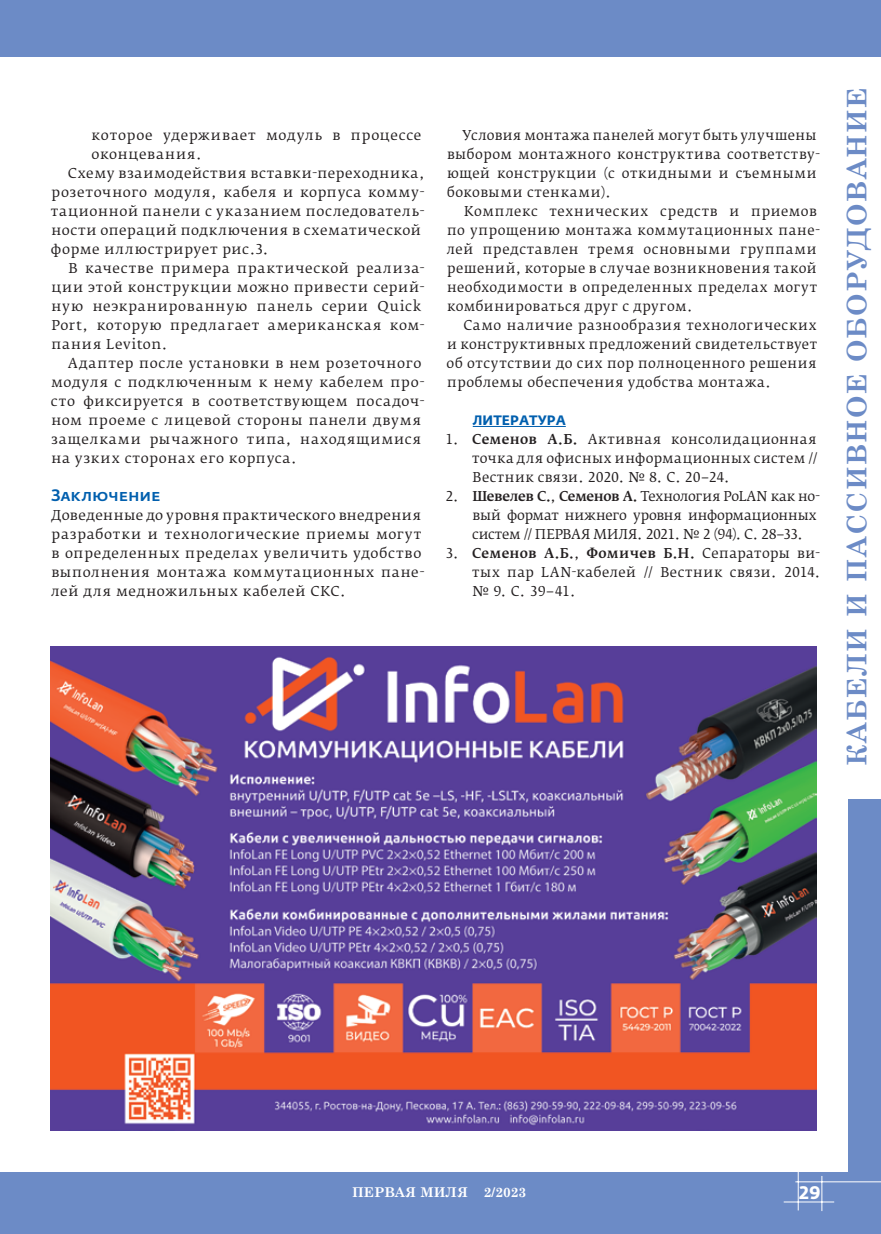
<style>
.page{position:relative;width:881px;height:1234px;background:#fff}
.page>*{position:absolute;margin:0;border:0;box-sizing:border-box;transform-origin:0 0}
.t1{font:700 27px "Century Schoolbook";letter-spacing:.05em;color:#6c8bc6}
.t2{font:700 18px "Fedra Sans Pro";color:#fff}
.t3{font:500 16.5px "Fedra Sans Pro";letter-spacing:-.005em;color:#015fae}
.t4{font:13.5px/19px "Fedra Serif B Pro";letter-spacing:.045em;color:#231f20}
.t5{font:13.5px/19px "Fedra Serif B Pro";letter-spacing:-.01em;color:#231f20}
.t6{font:700 13.5px "Century Schoolbook";color:#fff}
.t7{font:700 13.5px "Fedra Sans Pro";letter-spacing:.01em;color:#015fae}
.s1{font-weight:500}
</style>
<div class="page">
<div style="left:0;top:0;width:880px;height:57px;background:#6c8bc6"></div>
<div style="left:0;top:1172px;width:880px;height:61px;background:#6c8bc6"></div>
<div style="left:847px;top:0;width:33px;height:1233px;background:#6c8bc6"></div>
<hr style="left:783px;top:1201px;width:50px;height:1px;background:#fff">
<hr style="left:797px;top:1171px;width:1px;height:39px;background:#fff">
<hr style="left:821px;top:1175px;width:1px;height:35px;background:#fff">
<hr style="left:795px;top:1181px;width:85px;height:1px;background:#fff">
<div style="left:846px;top:57px;width:34px;height:741px;background:#fff"></div>
<hr style="left:472px;top:426px;width:93px;height:1px;background:#015fae">
<img style="left:51px;top:646px;width:765px;height:484px">
<p class="t4" style="left:92px;top:125px;width:331px">которое удерживает модуль в процессе</p>
<p class="t4" style="left:92px;top:144px;width:112px">оконцевания.</p>
<p class="t4" style="left:68px;top:163px;width:358px">Схему взаимодействия вставки-переходника,</p>
<p class="t4" style="left:52px;top:182px;width:374px">розеточного модуля, кабеля и корпуса комму-</p>
<p class="t4" style="left:51px;top:201px;width:375px">тационной панели с указанием последователь-</p>
<p class="t4" style="left:51px;top:220px;width:371px">ности операций подключения в схематической</p>
<p class="t4" style="left:51px;top:239px;width:219px">форме иллюстрирует рис.3.</p>
<p class="t4" style="left:68px;top:258px;width:358px">В качестве примера практической реализа-</p>
<p class="t4" style="left:51px;top:277px;width:375px">ции этой конструкции можно привести серий-</p>
<p class="t4" style="left:51px;top:296px;width:371px">ную неэкранированную панель серии Quick</p>
<p class="t4" style="left:51px;top:315px;width:374px">Port, которую предлагает американская ком-</p>
<p class="t4" style="left:51px;top:334px;width:117px">пания Leviton.</p>
<p class="t4" style="left:68px;top:354px;width:355px">Адаптер после установки в нем розеточного</p>
<p class="t4" style="left:51px;top:373px;width:375px">модуля с подключенным к нему кабелем про-</p>
<p class="t4" style="left:51px;top:392px;width:375px">сто фиксируется в соответствующем посадоч-</p>
<p class="t4" style="left:51px;top:411px;width:371px">ном проеме с лицевой стороны панели двумя</p>
<p class="t4" style="left:51px;top:430px;width:371px">защелками рычажного типа, находящимися</p>
<p class="t4" style="left:51px;top:449px;width:247px">на узких сторонах его корпуса.</p>
<p class="t3" style="left:51px;top:485px;width:111px">Заключение</p>
<p class="t4" style="left:51px;top:506px;width:375px">Доведенные до уровня практического внедрения разработки и технологические приемы могут в определенных пределах увеличить удобство выполнения монтажа коммутационных пане&shy;лей для медножильных кабелей СКС.</p>
<p class="t4" style="left:447px;top:125px;width:374px;text-indent:16px">Условия монтажа панелей могут быть улучшены выбором монтажного конструктива соответству&shy;ющей конструкции (с откидными и съемными боковыми стенками).</p>
<p class="t4" style="left:446px;top:201px;width:375px;text-indent:17px">Комплекс технических средств и приемов по упрощению монтажа коммутационных пане&shy;лей представлен тремя основными группами решений, которые в случае возникновения такой необходимости в определенных пределах могут комбинироваться друг с другом.</p>
<p class="t4" style="left:446px;top:315px;width:372px;text-align:justify;text-indent:17px">Само наличие разнообразия технологических и конструктивных предложений свидетельствует об отсутствии до сих пор полноценного решения проблемы обеспечения удобства монтажа.</p>
<p class="t7" style="left:472px;top:412px;width:94px">ЛИТЕРАТУРА</p>
<p class="t4" style="left:472px;top:430px;width:347px;text-align:justify;text-indent:-27px">1. <span class="s1">Семенов А.Б.</span> Активная консолидационная точка для офисных информационных систем // Вестник связи. 2020. № 8. С. 20−24.</p>
<p class="t5" style="left:472px;top:487px;width:349px;text-indent:-27px">2. <span class="s1">Шевелев С.</span>, <span class="s1">Семенов А.</span> Технология PoLAN как но&shy;вый формат нижнего уровня информационных систем // ПЕРВАЯ МИЛЯ. 2021. № 2 (94). С. 28−33.</p>
<p class="t4" style="left:472px;top:544px;width:349px;text-align:justify;text-indent:-26px">3. <span class="s1">Семенов А.Б.</span>, <span class="s1">Фомичев Б.Н.</span> Сепараторы ви&shy;тых пар LAN-кабелей // Вестник связи. 2014. № 9. С. 39−41.</p>
<h1 class="t1" style="left:835px;top:765px;width:680px;rotate:-90deg">Кабели и пассивное оборудование</h1>
<p class="t6" style="left:352px;top:1181px;width:176px">ПЕРВАЯ МИЛЯ 2/2023</p>
<h2 class="t2" style="left:798px;top:1180px;width:23px">29</h2>
</div>
